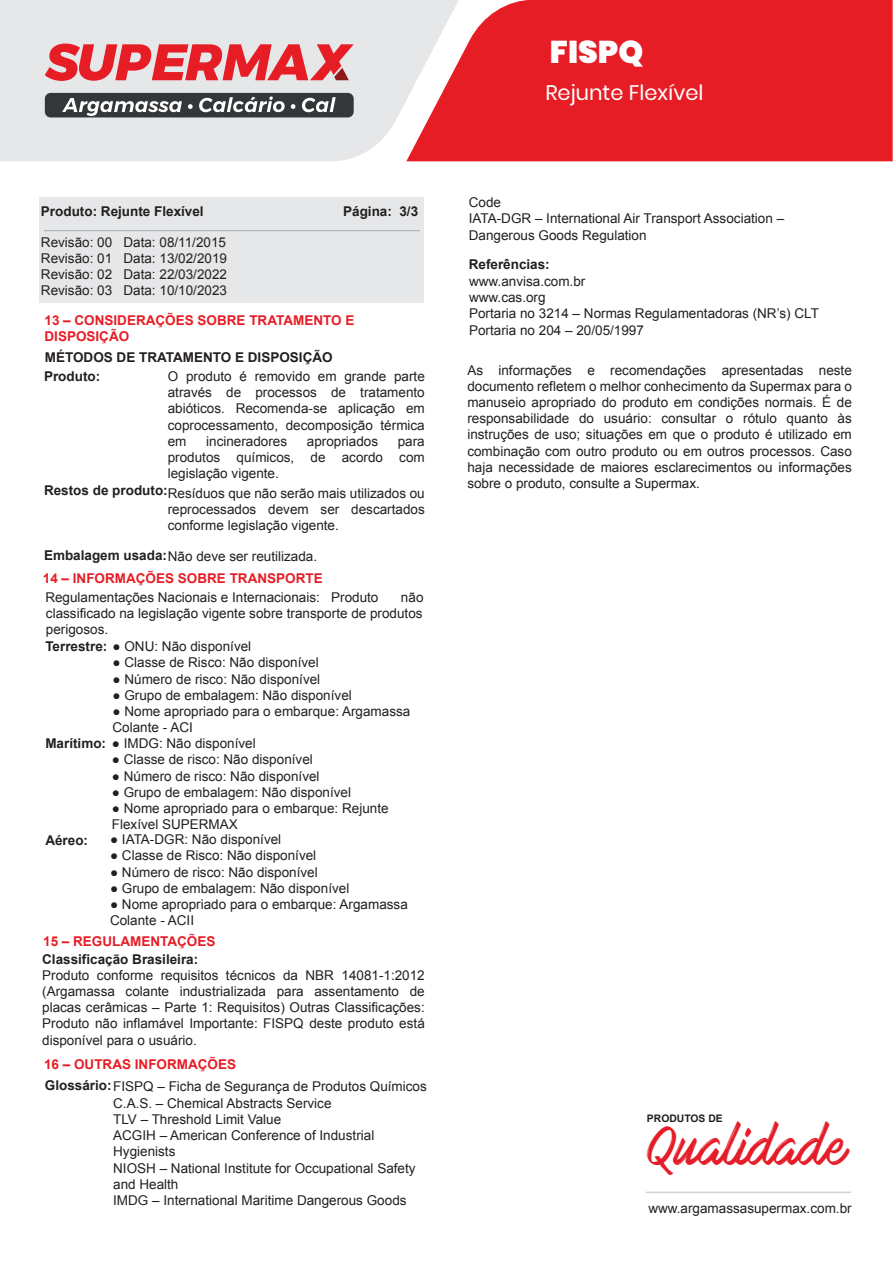
<style>
.page{position:relative;width:893px;height:1263px;background:#fff}
.page>*{position:absolute;margin:0;border:0;box-sizing:border-box;transform-origin:0 0}
.t1{font:48.6px "Mark My Words";color:#e51d28}
.t2{font:900 31.5px "Poppins";color:#fff}
.t3{font:21px "Poppins";color:#fff}
.t4{font:13.5px/16.2px "Arial";color:#231f20;text-align:justify}
.t5{font:700 13.5px/19.8px "Arial";color:#231f20}
.t6{font:700 13.5px/16.2px "Arial";color:#e71d26}
.t7{font:700 10.35px "Arial";color:#231f20}
.s1{color:#231f20}
.s2{font-weight:400;color:#231f20}
.s3{font-weight:700}
.s4{font-weight:700;color:#e71d26}
</style>
<div class="page">
<div style="left:0;top:0;width:406px;height:161px;background:#e6e7e9"></div>
<svg style="left:406px;top:0;width:487px;height:161px;background:#e83139"></svg>
<div style="left:45px;top:93px;width:309px;height:24px;background:#333739;border-radius:6px"></div>
<svg style="left:62px;top:98px;width:120px;height:18px"></svg>
<svg style="left:188px;top:104px;width:5px;height:5px"></svg>
<svg style="left:199px;top:96px;width:86px;height:16px"></svg>
<svg style="left:291px;top:104px;width:4px;height:5px"></svg>
<svg style="left:302px;top:97px;width:34px;height:15px"></svg>
<svg style="left:45px;top:44px;width:309px;height:37px;background:#e57076"></svg>
<hr style="left:646px;top:1191px;width:204px;height:2px;background:#d1d2d4">
<div style="left:39px;top:197px;width:385px;height:105px;background:#e6e7e9"></div>
<hr style="left:44px;top:230px;width:376px;height:1px;background:#a8a9ad">
<p class="t5" style="left:41px;top:202px;width:164px">Produto: Rejunte Flexível</p>
<p class="t4" style="left:41px;top:234px;width:188px">Revisão: 00 Data: 08/11/2015<br>Revisão: 01 Data: 13/02/2019<br>Revisão: 02 Data: 22/03/2022<br>Revisão: 03 Data: 10/10/2023</p>
<p class="t5" style="left:343px;top:202px;width:77px">Página: 3/3</p>
<p class="t6" style="left:45px;top:312px;width:311px">13 – CONSIDERAÇÕES SOBRE TRATAMENTO E<br>DISPOSIÇÃO</p>
<p class="t5" style="left:44px;top:347px;width:290px">MÉTODOS DE TRATAMENTO E DISPOSIÇÃO<br>Produto:</p>
<p class="t4" style="left:168px;top:368px;width:259px">O produto é removido em grande parte através de processos de tratamento abióticos. Recomenda-se aplicação em coprocessamento, decomposição térmica em</p>
<p class="t4" style="left:206px;top:433px;width:83px">incineradores</p>
<p class="t4" style="left:307px;top:433px;width:73px">apropriados</p>
<p class="t4" style="left:168px;top:433px;width:258px;text-indent:230px">para produtos químicos, de acordo com legislação vigente.</p>
<p class="t4" style="left:168px;top:485px;width:259px">Resíduos que não serão mais utilizados ou reprocessados devem ser descartados conforme legislação vigente.</p>
<p class="t5" style="left:44px;top:481px;width:125px">Restos de produto:</p>
<p class="t6" style="left:43px;top:546px;width:281px;line-height:21.8px"><span class="s1">Embalagem usada:</span><span class="s2">Não deve ser reutilizada.<br></span>14 – INFORMAÇÕES SOBRE TRANSPORTE</p>
<p class="t4" style="left:45px;top:589px;width:276px">Regulamentações Nacionais e Internacionais:</p>
<p class="t4" style="left:45px;top:638px;width:207px"><span class="s3">Terrestre:</span> ● ONU: Não disponível</p>
<p class="t4" style="left:331px;top:589px;width:49px">Produto</p>
<p class="t4" style="left:46px;top:589px;width:379px;text-indent:355px">não classificado na legislação vigente sobre transporte de produtos perigosos.</p>
<p class="t4" style="left:113px;top:655px;width:208px">● Classe de Risco: Não disponível</p>
<p class="t4" style="left:113px;top:671px;width:209px">● Número de risco: Não disponível</p>
<p class="t4" style="left:113px;top:687px;width:241px">● Grupo de embalagem: Não disponível</p>
<p class="t4" style="left:113px;top:703px;width:299px">● Nome apropriado para o embarque: Argamassa<br>Colante - ACI</p>
<p class="t4" style="left:112px;top:752px;width:202px">● Classe de risco: Não disponível</p>
<p class="t4" style="left:112px;top:768px;width:209px">● Número de risco: Não disponível</p>
<p class="t4" style="left:112px;top:784px;width:241px">● Grupo de embalagem: Não disponível</p>
<p class="t4" style="left:112px;top:800px;width:278px">● Nome apropriado para o embarque: Rejunte<br>Flexível SUPERMAX</p>
<p class="t4" style="left:110px;top:831px;width:173px">● IATA-DGR: Não disponível</p>
<p class="t4" style="left:110px;top:848px;width:208px">● Classe de Risco: Não disponível</p>
<p class="t4" style="left:110px;top:864px;width:209px">● Número de risco: Não disponível</p>
<p class="t4" style="left:110px;top:880px;width:241px">● Grupo de embalagem: Não disponível</p>
<p class="t4" style="left:110px;top:896px;width:299px">● Nome apropriado para o embarque: Argamassa<br>Colante - ACII</p>
<p class="t6" style="left:43px;top:933px;width:174px">15 – REGULAMENTAÇÕES</p>
<p class="t4" style="left:45px;top:735px;width:212px"><span class="s3">Marítimo:</span> ● IMDG: Não disponível</p>
<p class="t5" style="left:45px;top:831px;width:44px">Aéreo:</p>
<p class="t5" style="left:42px;top:949px;width:158px">Classificação Brasileira:</p>
<p class="t4" style="left:42px;top:967px;width:384px">Produto conforme requisitos técnicos da NBR 14081-1:2012 (Argamassa colante industrializada para assentamento de placas cerâmicas – Parte 1: Requisitos) Outras Classificações:<br>Produto não inflamável Importante: FISPQ deste produto está disponível para o usuário.</p>
<p class="t4" style="left:44px;top:1054px;width:384px;line-height:22px"><span class="s4">16 – OUTRAS INFORMAÇÕES<br></span><span class="s3">Glossário:</span>FISPQ – Ficha de Segurança de Produtos Químicos</p>
<p class="t4" style="left:113px;top:1095px;width:304px;text-align:left">C.A.S. – Chemical Abstracts Service<br>TLV – Threshold Limit Value<br>ACGIH – American Conference of Industrial<br>Hygienists<br>NIOSH – National Institute for Occupational Safety and Health<br>IMDG – International Maritime Dangerous Goods</p>
<h2 class="t2" style="left:550px;top:34px;width:95px">FISPQ</h2>
<h3 class="t3" style="left:545px;top:80px;width:160px">Rejunte Flexível</h3>
<p class="t4" style="left:469px;top:195px;width:317px;text-align:left">Code<br>IATA-DGR – International Air Transport Association –<br>Dangerous Goods Regulation</p>
<p class="t5" style="left:469px;top:254px;width:83px">Referências:</p>
<p class="t4" style="left:469px;top:273px;width:351px;text-align:left">www.anvisa.com.br<br>www.cas.org<br>Portaria no 3214 – Normas Regulamentadoras (NR’s) CLT<br>Portaria no 204 – 20/05/1997</p>
<p class="t4" style="left:467px;top:362px;width:386px">As informações e recomendações apresentadas neste documento refletem o melhor conhecimento da Supermax para o manuseio apropriado do produto em condições normais. É de responsabilidade do usuário: consultar o rótulo quanto às instruções de uso; situações em que o produto é utilizado em combinação com outro produto ou em outros processos. Caso haja necessidade de maiores esclarecimentos ou informações sobre o produto, consulte a Supermax.</p>
<p class="t7" style="left:647px;top:1111px;width:77px">PRODUTOS DE</p>
<h1 class="t1" style="left:647px;top:1120px;width:201px">Qualidade</h1>
<p class="t4" style="left:648px;top:1200px;width:205px">www.argamassasupermax.com.br</p>
</div>
